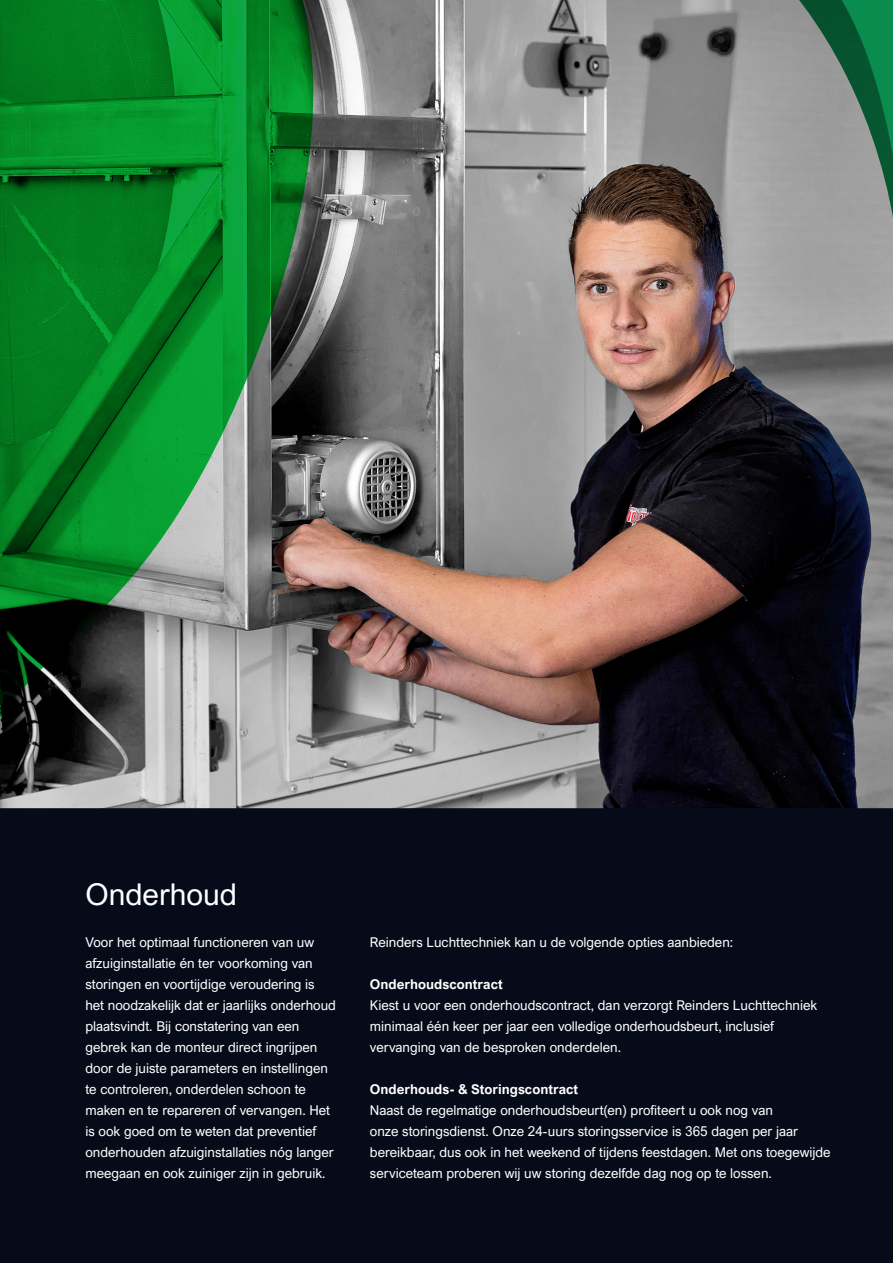
<style>
.page{position:relative;width:893px;height:1263px;background:#fff}
.page>*{position:absolute;margin:0;border:0;box-sizing:border-box;transform-origin:0 0}
.t1{font:30px "Arial Nova";color:#fff}
.t2{font:13.5px/21px "Arial Nova";color:#fff}
.t3{font:700 13.5px "Arial Nova";color:#fff}
</style>
<div class="page">
<img style="left:384px;top:0;width:509px;height:808px">
<svg style="left:0;top:0;width:384px;height:808px;background:#418050"></svg>
<div style="left:0;top:808px;width:893px;height:455px;background:#050b19"></div>
<svg style="left:521px;top:0;width:253px;height:316px;background:#948a87"></svg>
<svg style="left:774px;top:0;width:119px;height:319px;background:#7f948a"></svg>
<p class="t1" style="left:85px;top:877px;width:153px">Onderhoud</p>
<p class="t2" style="left:85px;top:931px;width:252px">Voor het optimaal functioneren van uw afzuiginstallatie én ter voorkoming van storingen en voortijdige veroudering is het noodzakelijk dat er jaarlijks onderhoud plaatsvindt. Bij constatering van een gebrek kan de monteur direct ingrijpen door de juiste parameters en instellingen te controleren, onderdelen schoon te maken en te repareren of vervangen. Het is ook goed om te weten dat preventief onderhouden afzuiginstallaties nóg langer meegaan en ook zuiniger zijn in gebruik.</p>
<p class="t2" style="left:370px;top:931px;width:365px">Reinders Luchttechniek kan u de volgende opties aanbieden:</p>
<p class="t3" style="left:370px;top:976px;width:134px">Onderhoudscontract</p>
<p class="t2" style="left:370px;top:994px;width:449px">Kiest u voor een onderhoudscontract, dan verzorgt Reinders Luchttechniek minimaal één keer per jaar een volledige onderhoudsbeurt, inclusief vervanging van de besproken onderdelen.</p>
<p class="t3" style="left:370px;top:1081px;width:210px">Onderhouds- &amp; Storingscontract</p>
<p class="t2" style="left:370px;top:1099px;width:462px">Naast de regelmatige onderhoudsbeurt(en) profiteert u ook nog van<br>onze storingsdienst. Onze 24-uurs storingsservice is 365 dagen per jaar bereikbaar, dus ook in het weekend of tijdens feestdagen. Met ons toegewijde serviceteam proberen wij uw storing dezelfde dag nog op te lossen.</p>
</div>
